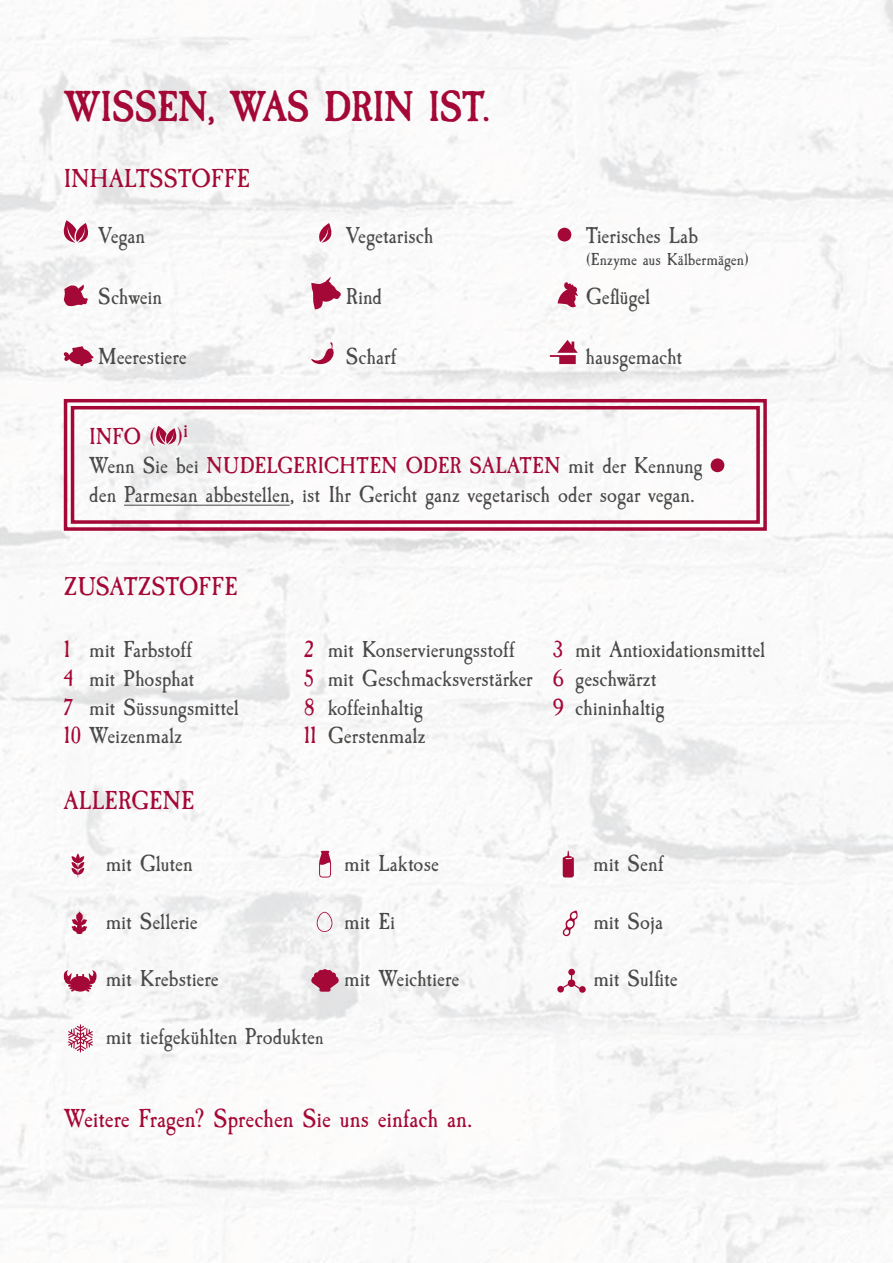
<style>
.page{position:relative;width:893px;height:1263px;background:#fff}
.page>*{position:absolute;margin:0;border:0;box-sizing:border-box;transform-origin:0 0}
.t1{font:700 45px "Caslon Antique";letter-spacing:.005em;color:#a40836}
.t2{font:27px "Caslon Antique";letter-spacing:-.005em;color:#a40836}
.t3{font:24px/28.8px "Caslon Antique";letter-spacing:-.005em;color:#4a4a49}
.t4{font:18px "Caslon Antique";letter-spacing:.005em;color:#4a4a49}
.s1{color:#a40836}
.s2{font-size:21px}
</style>
<div class="page">
<svg style="left:62px;top:220px;width:28px;height:23px"></svg>
<svg style="left:316px;top:223px;width:17px;height:20px"></svg>
<svg style="left:558px;top:228px;width:13px;height:13px"></svg>
<svg style="left:64px;top:285px;width:24px;height:21px"></svg>
<svg style="left:311px;top:277px;width:30px;height:32px"></svg>
<svg style="left:558px;top:282px;width:20px;height:26px"></svg>
<svg style="left:63px;top:346px;width:31px;height:20px"></svg>
<svg style="left:311px;top:342px;width:23px;height:22px"></svg>
<svg style="left:550px;top:340px;width:28px;height:24px"></svg>
<svg style="left:72px;top:853px;width:12px;height:24px"></svg>
<svg style="left:319px;top:851px;width:12px;height:26px"></svg>
<svg style="left:563px;top:851px;width:11px;height:26px"></svg>
<svg style="left:72px;top:911px;width:15px;height:23px"></svg>
<svg style="left:316px;top:912px;width:17px;height:20px"></svg>
<svg style="left:562px;top:910px;width:16px;height:28px"></svg>
<svg style="left:63px;top:970px;width:34px;height:22px"></svg>
<svg style="left:311px;top:969px;width:28px;height:23px"></svg>
<svg style="left:557px;top:969px;width:29px;height:24px"></svg>
<svg style="left:68px;top:1024px;width:25px;height:28px"></svg>
<svg style="left:62px;top:397px;width:707px;height:135px"></svg>
<div style="left:71px;top:406px;width:689px;height:118px;border:3px solid #a40836"></div>
<hr style="left:124px;top:505px;width:166px;height:1px;background:#4a4a49">
<svg style="left:154px;top:426px;width:24px;height:18px"></svg>
<svg style="left:711px;top:458px;width:13px;height:14px"></svg>
<h1 class="t1" style="left:64px;top:81px;width:427px">WISSEN, WAS DRIN IST.</h1>
<p class="t2" style="left:64px;top:163px;width:188px">INHALTSSTOFFE</p>
<p class="t3" style="left:98px;top:221px;width:48px">Vegan</p>
<p class="t3" style="left:346px;top:221px;width:89px">Vegetarisch</p>
<p class="t3" style="left:586px;top:221px;width:114px">Tierisches Lab</p>
<p class="t4" style="left:586px;top:249px;width:165px">(Enzyme aus Kälbermägen)</p>
<p class="t3" style="left:98px;top:283px;width:65px">Schwein</p>
<p class="t3" style="left:346px;top:283px;width:38px">Rind</p>
<p class="t3" style="left:586px;top:283px;width:66px">Geflügel</p>
<p class="t3" style="left:98px;top:343px;width:90px">Meerestiere</p>
<p class="t3" style="left:346px;top:343px;width:52px">Scharf</p>
<p class="t3" style="left:586px;top:343px;width:98px">hausgemacht</p>
<p class="t3" style="left:89px;top:423px;width:615px"><span class="s1">INFO ( )</span><sup>i<br></sup>Wenn Sie bei <span class="s1">NUDELGERICHTEN ODER SALATEN</span> mit der Kennung den Parmesan abbestellen, ist Ihr Gericht ganz vegetarisch oder sogar vegan.</p>
<p class="t2" style="left:64px;top:571px;width:175px">ZUSATZSTOFFE</p>
<p class="t3" style="left:64px;top:636px;width:130px"><span class="s1">1</span> mit Farbstoff</p>
<p class="t3" style="left:304px;top:636px;width:212px"><span class="s1">2</span> mit Konservierungsstoff</p>
<p class="t3" style="left:553px;top:636px;width:214px"><span class="s1">3</span> mit Antioxidationsmittel</p>
<p class="t3" style="left:64px;top:664px;width:132px"><span class="s1">4</span> mit Phosphat</p>
<p class="t3" style="left:304px;top:664px;width:355px"><span class="s1">5</span> mit Geschmacksverstärker <span class="s1">6</span> geschwärzt</p>
<p class="t3" style="left:64px;top:693px;width:177px"><span class="s1">7</span> mit Süssungsmittel</p>
<p class="t3" style="left:304px;top:693px;width:121px"><span class="s1">8</span> koffeinhaltig</p>
<p class="t3" style="left:553px;top:693px;width:113px"><span class="s1">9</span> chininhaltig</p>
<p class="t3" style="left:64px;top:722px;width:120px"><span class="s1">10</span> Weizenmalz</p>
<p class="t3" style="left:304px;top:722px;width:123px"><span class="s1">11</span> Gerstenmalz</p>
<p class="t2" style="left:64px;top:785px;width:132px">ALLERGENE</p>
<p class="t3" style="left:106px;top:850px;width:88px">mit Gluten</p>
<p class="t3" style="left:344px;top:850px;width:96px">mit Laktose</p>
<p class="t3" style="left:593px;top:850px;width:72px">mit Senf</p>
<p class="t3" style="left:106px;top:907px;width:93px">mit Sellerie</p>
<p class="t3" style="left:344px;top:907px;width:52px">mit Ei</p>
<p class="t3" style="left:593px;top:907px;width:71px">mit Soja</p>
<p class="t3" style="left:106px;top:965px;width:115px">mit Krebstiere</p>
<p class="t3" style="left:344px;top:965px;width:117px">mit Weichtiere</p>
<p class="t3" style="left:593px;top:965px;width:86px">mit Sulfite</p>
<p class="t3" style="left:106px;top:1023px;width:219px">mit tiefgekühlten Produkte<span class="s2">n</span></p>
<p class="t2" style="left:64px;top:1103px;width:410px">Weitere Fragen? Sprechen Sie uns einfach an.</p>
</div>
